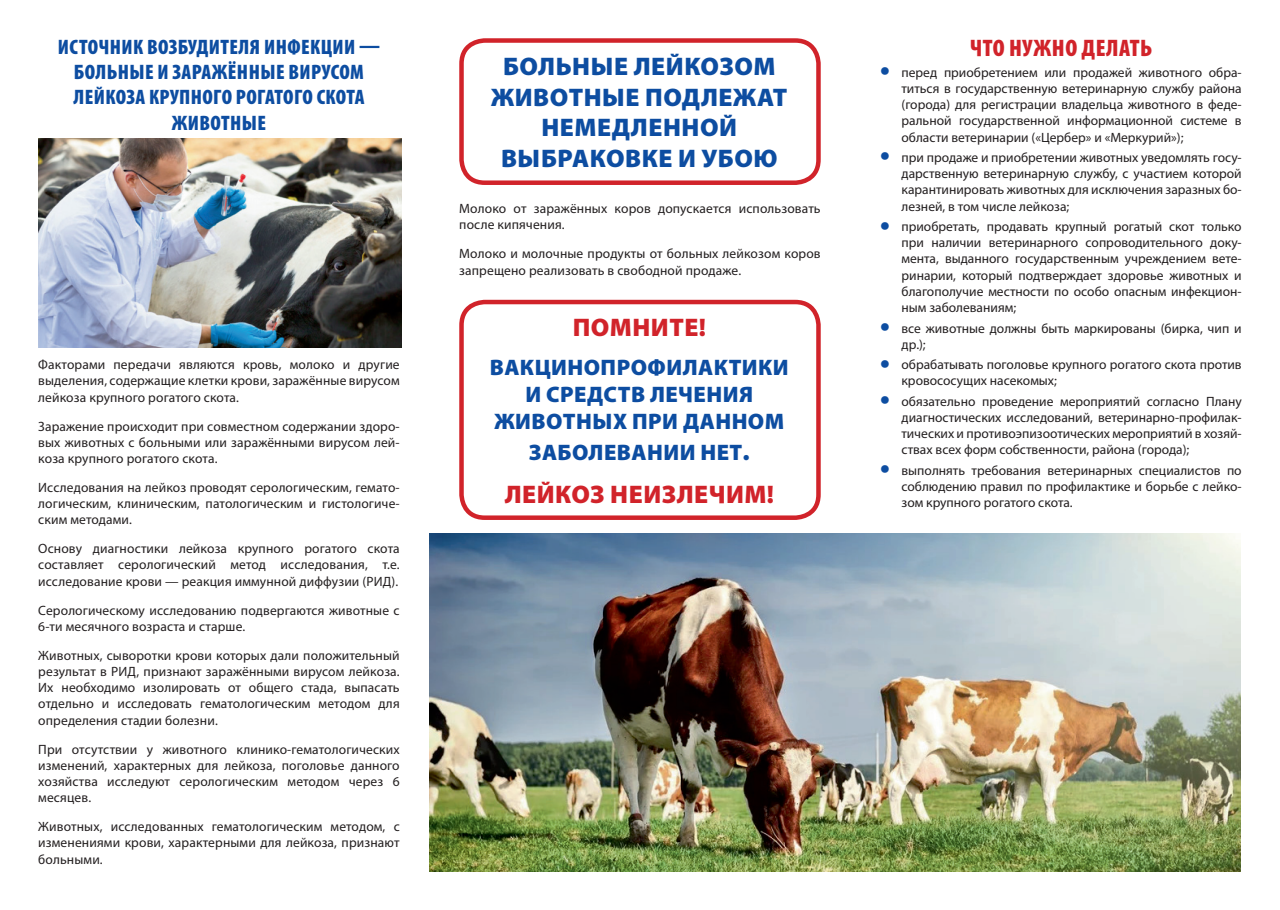
<style>
.page{position:relative;width:1280px;height:910px;background:#fff}
.page>*{position:absolute;margin:0;border:0;box-sizing:border-box;transform-origin:0 0}
.t1{font:900 25.5px/30.6px "Myriad Pro";letter-spacing:.02em;color:#0d4da1;text-align:center}
.t2{font:900 25.5px "Myriad Pro";letter-spacing:.02em;color:#d1232a}
.t3{font:900 condensed 24px "Myriad Pro";letter-spacing:.02em;color:#d1232a}
.t4{font:900 22.5px/27px "Myriad Pro";letter-spacing:.02em;color:#0d4da1;text-align:center}
.t5{font:900 condensed 21px/25.2px "Myriad Pro";letter-spacing:.02em;color:#0d4da1}
.t6{font:13.5px/16.2px "Myriad Pro";letter-spacing:.005em;color:#231f20;text-align:justify}
.s1{font-size:25.5px}
.s2{font-weight:900;font-size:27px;color:#0d4da1}
</style>
<div class="page">
<img style="left:429px;top:534px;width:812px;height:338px">
<div style="left:459px;top:38px;width:362px;height:147px;border:4px solid #d1232a;border-radius:23px"></div>
<div style="left:459px;top:300px;width:362px;height:220px;border:4px solid #d1232a;border-radius:23px"></div>
<img style="left:38px;top:138px;width:364px;height:209px">
<h3 class="t5" style="left:58px;top:34px;width:24px">Источник</h3>
<h3 class="t5" style="left:147px;top:34px;width:22px">возбудите</h3>
<h3 class="t5" style="left:239px;top:34px;width:143px">ля инфекции —</h3>
<h3 class="t5" style="left:74px;top:59px;width:46px">больные</h3>
<h3 class="t5" style="left:158px;top:59px;width:27px">и зараж</h3>
<h3 class="t5" style="left:228px;top:59px;width:22px">ённые</h3>
<h3 class="t5" style="left:288px;top:59px;width:23px">вирусом</h3>
<h3 class="t5" style="left:73px;top:84px;width:43px">лейкоза</h3>
<h3 class="t5" style="left:149px;top:84px;width:12px">крупно</h3>
<h3 class="t5" style="left:172px;top:84px;width:156px;text-indent:41px">горогатогоскота жи вотные</h3>
<p class="t6" style="left:38px;top:356px;width:363px">Факторами передачи являются кровь, молоко и другие выделения, содержащие клетки крови, заражённые вирусом лейкоза крупного рогатого скота.</p>
<p class="t6" style="left:38px;top:418px;width:363px">Заражение происходит при совместном содержании здоро&shy;вых животных с больными или заражёнными вирусом лей&shy;коза крупного рогатого скота.</p>
<p class="t6" style="left:38px;top:479px;width:363px">Исследования на лейкоз проводят серологическим, гемато&shy;логическим, клиническим, патологическим и гистологиче&shy;ским методами.</p>
<p class="t6" style="left:38px;top:540px;width:363px">Основу диагностики лейкоза крупного рогатого скота составляет серологический метод исследования, т.е. исследование крови — реакция иммунной диффузии (РИД).</p>
<p class="t6" style="left:38px;top:602px;width:363px">Серологическому исследованию подвергаются животные с<br>6-ти месячного возраста и старше.</p>
<p class="t6" style="left:38px;top:647px;width:363px">Животных, сыворотки крови которых дали положительный результат в РИД, признают заражёнными вирусом лейкоза.<br>Их необходимо изолировать от общего стада, выпасать отдельно и исследовать гематологическим методом для определения стадии болезни.</p>
<p class="t6" style="left:38px;top:741px;width:363px">При отсутствии у животного клинико-гематологических изменений, характерных для лейкоза, поголовье данного хозяйства исследуют серологическим методом через 6 месяцев.</p>
<p class="t6" style="left:38px;top:818px;width:363px">Животных, исследованных гематологическим методом, с изменениями крови, характерными для лейкоза, признают больными.</p>
<h1 class="t1" style="left:491px;top:50px;width:298px">Больные лейкозом животные подлежат немедленной выбраковке и убою</h1>
<p class="t6" style="left:459px;top:200px;width:363px">Молоко от заражённых коров допускается использовать после кипячения.</p>
<p class="t6" style="left:459px;top:245px;width:363px">Молоко и молочные продукты от больных лейкозом коров запрещено реализовать в свободной продаже.</p>
<h1 class="t2" style="left:573px;top:310px;width:135px">Помните!</h1>
<h3 class="t4" style="left:490px;top:353px;width:301px">Вакцинопрофилактики и средств лечения животных при данном</h3>
<h3 class="t4" style="left:529px;top:438px;width:222px">заболевании нет<span class="s1">.</span></h3>
<h1 class="t2" style="left:505px;top:478px;width:271px">Лейкоз неизлечим!</h1>
<h2 class="t3" style="left:970px;top:33px;width:184px">ЧТО НУЖНО ДЕЛАТЬ</h2>
<p class="t6" style="left:901px;top:64px;width:342px;text-indent:-21px"><span class="s2">•</span> перед приобретением или продажей животного обра&shy;титься в государственную ветеринарную службу района (города) для регистрации владельца животного в феде&shy;ральной государственной информационной системе в области ветеринарии («Цербер» и «Меркурий»);</p>
<p class="t6" style="left:901px;top:149px;width:342px;text-indent:-21px"><span class="s2">•</span> при продаже и приобретении животных уведомлять госу&shy;дарственную ветеринарную службу, с участием которой карантинировать животных для исключения заразных бо&shy;лезней, в том числе лейкоза;</p>
<p class="t6" style="left:901px;top:218px;width:342px;text-indent:-21px"><span class="s2">•</span> приобретать, продавать крупный рогатый скот только при наличии ветеринарного сопроводительного доку&shy;мента, выданного государственным учреждением вете&shy;ринарии, который подтверждает здоровье животных и благополучие местности по особо опасным инфекцион&shy;ным заболеваниям;</p>
<p class="t6" style="left:901px;top:320px;width:342px;text-indent:-21px"><span class="s2">•</span> все животные должны быть маркированы (бирка, чип и др.);</p>
<p class="t6" style="left:901px;top:356px;width:342px;text-indent:-21px"><span class="s2">•</span> обрабатывать поголовье крупного рогатого скота против кровососущих насекомых;</p>
<p class="t6" style="left:901px;top:393px;width:342px;text-indent:-21px"><span class="s2">•</span> обязательно проведение мероприятий согласно Плану диагностических исследований, ветеринарно-профилак&shy;тических и противоэпизоотических мероприятий в хозяй&shy;ствах всех форм собственности, района (города);</p>
<p class="t6" style="left:901px;top:462px;width:342px;text-indent:-21px"><span class="s2">•</span> выполнять требования ветеринарных специалистов по соблюдению правил по профилактике и борьбе с лейко&shy;зом крупного рогатого скота.</p>
</div>
